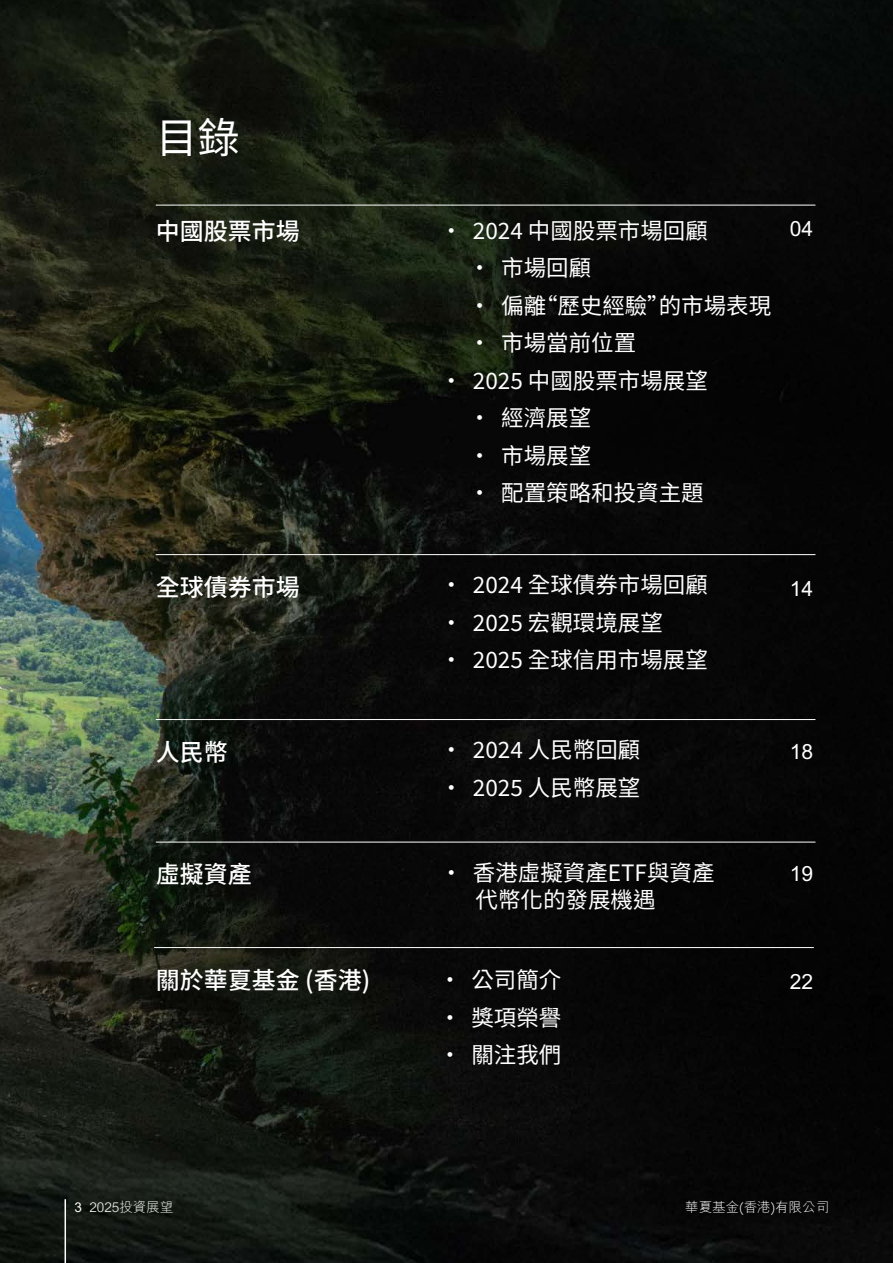
<style>
.page{position:relative;width:893px;height:1263px;background:#fff}
.page>*{position:absolute;margin:0;border:0;box-sizing:border-box;transform-origin:0 0}
.t1{font:42px "Noto Sans TC";color:#fff}
.t2{font:500 24px "Noto Sans TC";color:#fff}
.t3{font:22.5px/27px "Noto Sans TC";color:#fff}
.t4{font:500 21px "M Hei HK";color:#fff}
.t5{font:300 13.5px "M Hei HK";color:#fff}
.s1{font-weight:700}
</style>
<div class="page">
<img style="left:0;top:0;width:893px;height:1263px">
<hr style="left:156px;top:554px;width:659px;height:1px;background:#fff">
<hr style="left:156px;top:719px;width:659px;height:1px;background:#fff">
<hr style="left:156px;top:842px;width:659px;height:1px;background:#fff">
<hr style="left:154px;top:947px;width:660px;height:1px;background:#fff">
<hr style="left:156px;top:205px;width:659px;height:1px;background:#fff">
<hr style="left:65px;top:1199px;width:1px;height:64px;background:#fff">
<h1 class="t1" style="left:156px;top:113px;width:86px">目錄</h1>
<p class="t2" style="left:156px;top:218px;width:146px">中國股票市場</p>
<p class="t3" style="left:440px;top:217px;width:269px">• 2024 中國股票市場回顧</p>
<p class="t3" style="left:469px;top:255px;width:124px">• 市場回顧</p>
<p class="t3" style="left:469px;top:292px;width:304px">• 偏離“歷史經驗”的市場表現</p>
<p class="t3" style="left:469px;top:330px;width:169px">• 市場當前位置</p>
<p class="t3" style="left:440px;top:367px;width:269px">• 2025 中國股票市場展望</p>
<p class="t3" style="left:469px;top:405px;width:124px">• 經濟展望</p>
<p class="t3" style="left:469px;top:442px;width:124px">• 市場展望</p>
<p class="t3" style="left:469px;top:480px;width:237px">• 配置策略和投資主題</p>
<p class="t4" style="left:790px;top:213px;width:25px">04</p>
<p class="t2" style="left:156px;top:574px;width:146px">全球債券市場</p>
<p class="t3" style="left:440px;top:572px;width:269px">• 2024 全球債券市場回顧</p>
<p class="t3" style="left:440px;top:609px;width:224px">• 2025 宏觀環境展望</p>
<p class="t3" style="left:440px;top:647px;width:269px">• 2025 全球信用市場展望</p>
<p class="t4" style="left:790px;top:573px;width:25px">14</p>
<p class="t2" style="left:156px;top:739px;width:74px">人民幣</p>
<p class="t3" style="left:440px;top:737px;width:202px">• 2024 人民幣回顧</p>
<p class="t3" style="left:440px;top:774px;width:202px">• 2025 人民幣展望</p>
<p class="t4" style="left:790px;top:736px;width:25px">18</p>
<p class="t2" style="left:156px;top:861px;width:98px">虛擬資產</p>
<p class="t3" style="left:476px;top:859px;width:240px;text-indent:-35px">• 香港虛擬資產ETF與資產代幣化的發展機遇</p>
<p class="t4" style="left:790px;top:857px;width:25px">19</p>
<p class="t2" style="left:156px;top:967px;width:216px">關於華夏基金 (香港)</p>
<p class="t3" style="left:439px;top:967px;width:124px">• 公司簡介</p>
<p class="t3" style="left:439px;top:1004px;width:124px">• 獎項榮譽</p>
<p class="t3" style="left:439px;top:1042px;width:124px">• 關注我們</p>
<p class="t4" style="left:790px;top:965px;width:25px">22</p>
<p class="t5" style="left:74px;top:1197px;width:101px"><span class="s1">3</span> 2025投資展望</p>
<p class="t5" style="left:685px;top:1197px;width:145px">華夏基金(香港)有限公司</p>
</div>
